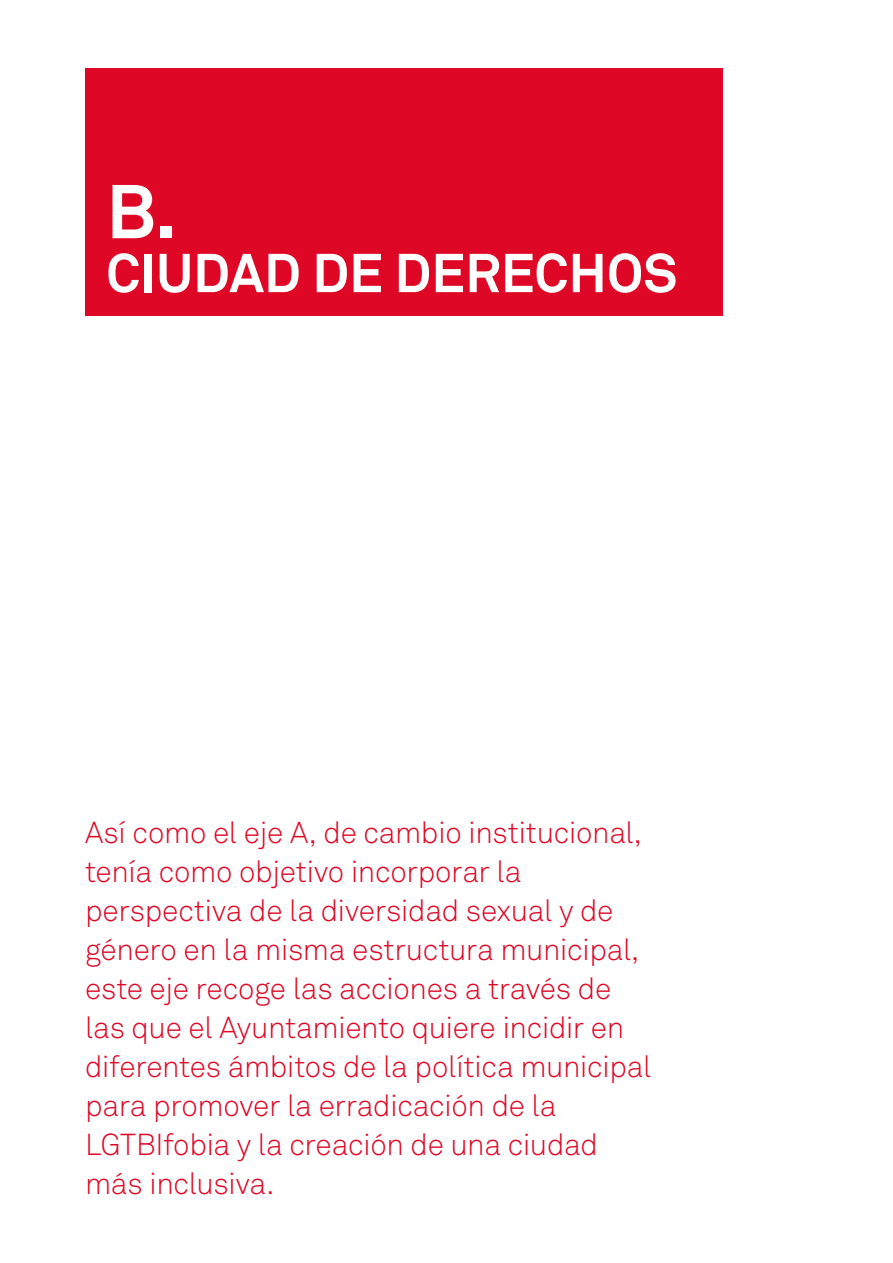
<style>
.page{position:relative;width:893px;height:1263px;background:#fff}
.page>*{position:absolute;margin:0;border:0;box-sizing:border-box;transform-origin:0 0}
.t1{font:700 75px "Akkurat Pro";color:#fff}
.t2{font:700 54px "Akkurat Pro";color:#fff}
.t3{font:30px/39px "Akkurat Light Pro";letter-spacing:-.01em;color:#de0826}
</style>
<div class="page">
<div style="left:85px;top:68px;width:638px;height:248px;background:#de0826"></div>
<h1 class="t1" style="left:106px;top:165px;width:73px">B.</h1>
<h2 class="t2" style="left:106px;top:240px;width:573px">CIUDAD DE DERECHOS</h2>
<p class="t3" style="left:85px;top:813px;width:568px">Así como el eje A, de cambio institucional, tenía como objetivo incorporar la perspectiva de la diversidad sexual y de género en la misma estructura municipal, este eje recoge las acciones a través de las que el Ayuntamiento quiere incidir en diferentes ámbitos de la política municipal para promover la erradicación de la LGTBIfobia y la creación de una ciudad más inclusiva.</p>
</div>
